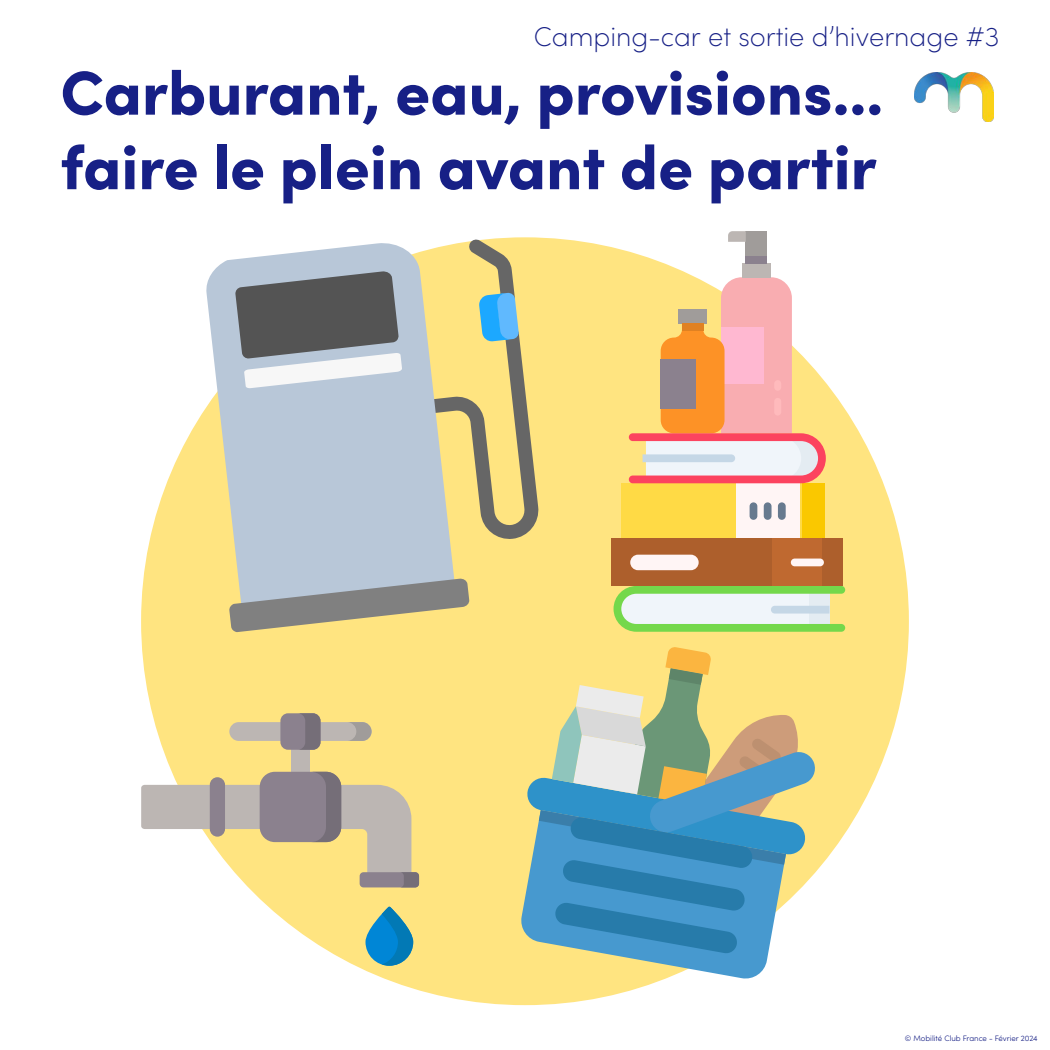
<style>
.page{position:relative;width:1050px;height:1050px;background:#fff}
.page>*{position:absolute;margin:0;border:0;box-sizing:border-box;transform-origin:0 0}
.t1{font:62.12px/74.5px "Sofia Pro";color:#172086}
.t2{font:27.12px "Sofia Pro";color:#172086}
.t3{font:7.88px "Sofia Pro";color:#172085}
</style>
<div class="page">
<img style="left:914px;top:73px;width:80px;height:48px">
<div style="left:141px;top:237px;width:768px;height:768px;background:#ffe480;border-radius:50%"></div>
<svg style="left:205px;top:243px;width:249px;height:335px;background:#c1ccd3"></svg>
<svg style="left:235px;top:271px;width:167px;height:117px;background:#888c90"></svg>
<svg style="left:424px;top:239px;width:115px;height:302px"></svg>
<svg style="left:229px;top:578px;width:241px;height:54px"></svg>
<div style="left:229px;top:722px;width:143px;height:19px;background:#bcb6b3;border-radius:9px"></div>
<svg style="left:349px;top:722px;width:23px;height:19px"></svg>
<div style="left:291px;top:742px;width:19px;height:37px;background:#bcb6b3"></div>
<div style="left:141px;top:785px;width:119px;height:44px;background:#bcb6b3"></div>
<div style="left:210px;top:777px;width:15px;height:60px;background:#8b818e;border-radius:8px"></div>
<div style="left:280px;top:713px;width:40px;height:37px;background:#8b818e;border-radius:8px"></div>
<svg style="left:298px;top:713px;width:22px;height:37px"></svg>
<svg style="left:365px;top:907px;width:48px;height:59px"></svg>
<div style="left:260px;top:772px;width:81px;height:70px;background:#8b818e;border-radius:15px"></div>
<svg style="left:311px;top:772px;width:108px;height:115px"></svg>
<svg style="left:521px;top:893px;width:247px;height:87px"></svg>
<svg style="left:526px;top:647px;width:291px;height:307px"></svg>
<div style="left:742px;top:263px;width:29px;height:14px;background:#bcb6b3"></div>
<div style="left:746px;top:231px;width:21px;height:32px;background:#a09c9a"></div>
<svg style="left:728px;top:231px;width:18px;height:11px"></svg>
<div style="left:746px;top:256px;width:21px;height:7px;background:#8b818e"></div>
<div style="left:621px;top:483px;width:200px;height:56px;background:#ffda45"></div>
<div style="left:802px;top:483px;width:23px;height:56px;background:#fac800"></div>
<div style="left:736px;top:483px;width:63px;height:56px;background:#fff5f5"></div>
<svg style="left:614px;top:586px;width:231px;height:46px;background:#c3e8b3"></svg>
<div style="left:611px;top:539px;width:231px;height:47px;background:#ad5f2c"></div>
<div style="left:772px;top:539px;width:70px;height:47px;background:#bf6930"></div>
<div style="left:822px;top:539px;width:20px;height:47px;background:#ad5f2c"></div>
<div style="left:630px;top:555px;width:69px;height:15px;background:#fff5f5;border-radius:8px"></div>
<div style="left:791px;top:559px;width:33px;height:7px;background:#fff5f5;border-radius:4px"></div>
<div style="left:778px;top:502px;width:8px;height:18px;background:#677a8f;border-radius:4px"></div>
<div style="left:764px;top:502px;width:8px;height:18px;background:#677a8f;border-radius:4px"></div>
<div style="left:750px;top:502px;width:7px;height:18px;background:#677a8f;border-radius:4px"></div>
<svg style="left:629px;top:277px;width:197px;height:206px"></svg>
<p class="t2" style="left:534px;top:17px;width:467px">Camping-car et sortie d’hivernage #3</p>
<p class="t1" style="left:60px;top:52px;width:824px">Carburant, eau, provisions... faire le plein avant de partir</p>
<p class="t3" style="left:905px;top:1032px;width:134px">© Mobilité Club France - Février 2024</p>
</div>
